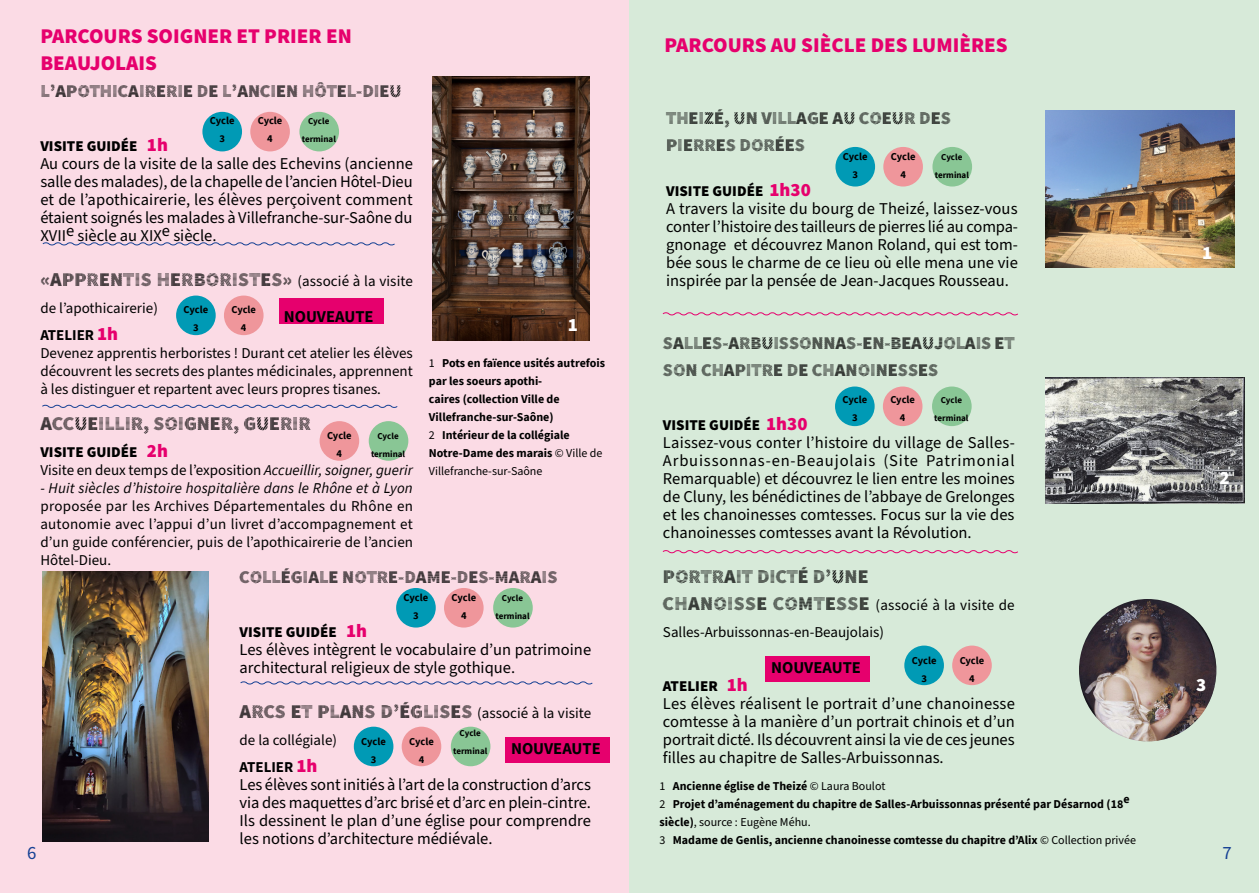
<style>
.page{position:relative;width:1259px;height:893px;background:#fff}
.page>*{position:absolute;margin:0;border:0;box-sizing:border-box;transform-origin:0 0}
.t1{font:900 21px/27px "Source Sans Pro";color:#e6006d}
.t2{font:900 19.5px "Source Sans Pro DISPLAYV2";color:#000}
.t3{font:900 18.75px "Source Sans Pro";color:#fff}
.t4{font:18.75px "Source Sans Pro";color:#164194}
.t5{font:900 18px/27px "Source Sans Pro DISPLAYV2";color:#000}
.t6{font:16.5px/18px "Source Sans Pro";color:#000;text-align:justify}
.t7{font:700 16.5px "Source Sans Pro";color:#000}
.t8{font:15px/18px "Source Sans Pro";color:#000}
.t9{font:900 15px "Source Sans Pro";color:#000}
.t10{font:italic 15px "Source Sans Pro";letter-spacing:.01em;color:#000}
.t11{font:700 12px/18px "Source Sans Pro";color:#000}
.t12{font:700 10.5px/18px "Source Sans Pro";letter-spacing:-.005em;color:#000;text-align:center}
.t13{font:700 9px/18px "Source Sans Pro";color:#000;text-align:center}
.s1{font-size:18.75px;color:#e6006d}
.s2{font-family:"Source Sans Pro";font-weight:400;font-size:15px}
.s3{font-weight:700}
.s4{font-weight:900;font-size:18.75px;color:#e6006d}
.s5{font-weight:900}
.s6{font-style:italic}
.s7{font-weight:400}
.s8{font-family:"Source Sans Pro DISPLAYV2";font-weight:900;font-size:19.5px}
</style>
<div class="page">
<div style="left:0;top:0;width:629px;height:893px;background:#fbdbe5"></div>
<div style="left:629px;top:0;width:630px;height:893px;background:#d7ead9"></div>
<svg style="left:42px;top:242px;width:353px;height:4px"></svg>
<img style="left:432px;top:77px;width:158px;height:263px">
<svg style="left:240px;top:681px;width:353px;height:4px"></svg>
<svg style="left:662px;top:550px;width:356px;height:4px"></svg>
<div style="left:279px;top:299px;width:105px;height:25px;background:#e6006d"></div>
<div style="left:765px;top:656px;width:105px;height:25px;background:#e6006d"></div>
<img style="left:1045px;top:110px;width:189px;height:158px">
<div style="left:505px;top:738px;width:105px;height:25px;background:#e6006d"></div>
<img style="left:1045px;top:377px;width:199px;height:126px">
<img style="left:1079px;top:599px;width:137px;height:142px">
<img style="left:43px;top:571px;width:165px;height:270px">
<svg style="left:662px;top:312px;width:356px;height:4px"></svg>
<svg style="left:42px;top:404px;width:356px;height:4px"></svg>
<div style="left:202px;top:112px;width:40px;height:39px;background:#009ab5;border-radius:50%"></div>
<div style="left:250px;top:112px;width:40px;height:39px;background:#ef969b;border-radius:50%"></div>
<div style="left:299px;top:112px;width:40px;height:39px;background:#89c695;border-radius:50%"></div>
<div style="left:176px;top:296px;width:40px;height:39px;background:#009ab5;border-radius:50%"></div>
<div style="left:224px;top:296px;width:39px;height:39px;background:#ef969b;border-radius:50%"></div>
<div style="left:319px;top:421px;width:40px;height:40px;background:#ef969b;border-radius:50%"></div>
<div style="left:369px;top:421px;width:39px;height:40px;background:#89c695;border-radius:50%"></div>
<div style="left:396px;top:588px;width:40px;height:40px;background:#009ab5;border-radius:50%"></div>
<div style="left:444px;top:588px;width:39px;height:40px;background:#ef969b;border-radius:50%"></div>
<div style="left:493px;top:588px;width:40px;height:40px;background:#89c695;border-radius:50%"></div>
<div style="left:354px;top:727px;width:39px;height:39px;background:#009ab5;border-radius:50%"></div>
<div style="left:402px;top:727px;width:39px;height:39px;background:#ef969b;border-radius:50%"></div>
<div style="left:451px;top:727px;width:39px;height:39px;background:#89c695;border-radius:50%"></div>
<div style="left:835px;top:147px;width:40px;height:40px;background:#009ab5;border-radius:50%"></div>
<div style="left:883px;top:147px;width:40px;height:40px;background:#ef969b;border-radius:50%"></div>
<div style="left:932px;top:147px;width:40px;height:40px;background:#89c695;border-radius:50%"></div>
<div style="left:835px;top:386px;width:39px;height:40px;background:#009ab5;border-radius:50%"></div>
<div style="left:883px;top:386px;width:39px;height:40px;background:#ef969b;border-radius:50%"></div>
<div style="left:932px;top:386px;width:39px;height:40px;background:#89c695;border-radius:50%"></div>
<div style="left:904px;top:646px;width:40px;height:39px;background:#009ab5;border-radius:50%"></div>
<div style="left:952px;top:646px;width:39px;height:39px;background:#ef969b;border-radius:50%"></div>
<p class="t1" style="left:40px;top:22px;width:313px">PARCOURS SOIGNER ET PRIER EN<br>BEAUJOLAIS</p>
<p class="t5" style="left:40px;top:78px;width:363px">L’APOTHICAIRERIE DE L’ANCIEN HÔTEL-DIEU</p>
<p class="t1" style="left:664px;top:31px;width:345px">PARCOURS AU SIÈCLE DES LUMIÈRES</p>
<p class="t5" style="left:666px;top:105px;width:286px">THEIZÉ, UN VILLAGE AU COEUR DES<br>PIERRES DORÉES</p>
<p class="t9" style="left:666px;top:180px;width:146px">VISITE GUIDÉE <span class="s1">1h30</span></p>
<p class="t6" style="left:666px;top:200px;width:353px">A travers la visite du bourg de Theizé, laissez-vous conter l’histoire des tailleurs de pierres lié au compa&shy;gnonage et découvrez Manon Roland, qui est tom&shy;bée sous le charme de ce lieu où elle mena une vie inspirée par la pensée de Jean-Jacques Rousseau.</p>
<p class="t12" style="left:210px;top:111px;width:26px">Cycle<br>3</p>
<p class="t12" style="left:258px;top:111px;width:26px">Cycle<br>4</p>
<p class="t13" style="left:302px;top:111px;width:36px">Cycle terminal</p>
<p class="t9" style="left:40px;top:135px;width:129px">VISITE GUIDÉE <span class="s1">1h</span></p>
<p class="t6" style="left:40px;top:155px;width:374px">Au cours de la visite de la salle des Echevins (ancienne salle des malades), de la chapelle de l’ancien Hôtel-Dieu et de l’apothicairerie, les élèves perçoivent comment étaient soignés les malades à Villefranche-sur-Saône du XVIIe siècle au XIXe siècle.</p>
<p class="t2" style="left:40px;top:269px;width:374px">«APPRENTIS HERBORISTES» <span class="s2">(associé à la visite</span></p>
<p class="t8" style="left:40px;top:295px;width:119px;line-height:27px">de l’apothicairerie)<br><span class="s3">ATELIER</span> <span class="s4">1h</span></p>
<p class="t8" style="left:40px;top:344px;width:374px;text-align:justify">Devenez apprentis herboristes ! Durant cet atelier les élèves découvrent les secrets des plantes médicinales, apprennent à les distinguer et repartent avec leurs propres tisanes.</p>
<p class="t2" style="left:40px;top:413px;width:272px">ACCUEILLIR, SOIGNER, GUERIR</p>
<p class="t8" style="left:40px;top:443px;width:374px"><span class="s5">VISITE GUIDÉE</span> <span class="s4">2h<br></span>Visite en deux temps de l’exposition <span class="s6">Accueillir, soigner, guerir</span></p>
<p class="t10" style="left:40px;top:478px;width:374px">- Huit siècles d’histoire hospitalière dans le Rhône et à Lyon</p>
<p class="t8" style="left:40px;top:497px;width:374px;text-align:justify">proposée par les Archives Départementales du Rhône en autonomie avec l’appui d’un livret d’accompagnement et d’un guide conférencier, puis de l’apothicairerie de l’ancien Hôtel-Dieu.</p>
<p class="t12" style="left:843px;top:147px;width:26px">Cycle<br>3</p>
<p class="t12" style="left:891px;top:147px;width:26px">Cycle<br>4</p>
<p class="t13" style="left:934px;top:147px;width:36px">Cycle terminal</p>
<p class="t3" style="left:1202px;top:239px;width:12px">1</p>
<p class="t12" style="left:184px;top:300px;width:26px">Cycle<br>3</p>
<p class="t12" style="left:231px;top:300px;width:26px">Cycle<br>4</p>
<p class="t7" style="left:284px;top:305px;width:91px">NOUVEAUTE</p>
<p class="t3" style="left:568px;top:311px;width:12px">1</p>
<p class="t5" style="left:663px;top:330px;width:353px">SALLES-ARBUISSONNAS-EN-BEAUJOLAIS ET<br>SON CHAPITRE DE CHANOINESSES</p>
<p class="t11" style="left:429px;top:353px;width:178px"><span class="s7">1</span> Pots en faïence usités autrefois par les soeurs apothi-<br>caires (collection Ville de<br>Villefranche-sur-Saône)</p>
<p class="t12" style="left:842px;top:390px;width:26px">Cycle<br>3</p>
<p class="t12" style="left:890px;top:390px;width:26px">Cycle<br>4</p>
<p class="t13" style="left:934px;top:390px;width:36px">Cycle terminal</p>
<p class="t9" style="left:663px;top:414px;width:146px">VISITE GUIDÉE <span class="s1">1h30</span></p>
<p class="t6" style="left:663px;top:434px;width:353px">Laissez-vous conter l’histoire du village de Salles-Arbuissonnas-en-Beaujolais (Site Patrimonial Remarquable) et découvrez le lien entre les moines de Cluny, les bénédictines de l’abbaye de Grelonges et les chanoinesses comtesses. Focus sur la vie des chanoinesses comtesses avant la Révolution.</p>
<p class="t2" style="left:663px;top:566px;width:207px">PORTRAIT DICTÉ D’UNE</p>
<p class="t8" style="left:663px;top:592px;width:353px;line-height:27px"><span class="s8">CHANOISSE COMTESSE</span> (associé à la visite de<br>Salles-Arbuissonnas-en-Beaujolais)</p>
<p class="t9" style="left:663px;top:675px;width:86px">ATELIER <span class="s1">1h</span></p>
<p class="t6" style="left:663px;top:695px;width:353px">Les élèves réalisent le portrait d’une chanoinesse comtesse à la manière d’un portrait chinois et d’un portrait dicté. Ils découvrent ainsi la vie de ces jeunes filles au chapitre de Salles-Arbuissonnas.</p>
<p class="t11" style="left:659px;top:776px;width:478px"><span class="s7">1</span> Ancienne église de Theizé <span class="s7">© Laura Boulot<br>2</span> Projet d’aménagement du chapitre de Salles-Arbuissonnas présenté par Désarnod (18e siècle)<span class="s7">, source : Eugène Méhu.<br>3</span> Madame de Genlis, ancienne chanoinesse comtesse du chapitre d’Alix <span class="s7">© Collection privée</span></p>
<p class="t11" style="left:429px;top:425px;width:175px"><span class="s7">2</span> Intérieur de la collégiale<br>Notre-Dame des marais <span class="s7">© Ville de<br>Villefranche-sur-Saône</span></p>
<p class="t12" style="left:327px;top:426px;width:26px">Cycle<br>4</p>
<p class="t13" style="left:371px;top:426px;width:36px">Cycle terminal</p>
<p class="t3" style="left:1219px;top:464px;width:12px">2</p>
<p class="t5" style="left:240px;top:564px;width:319px">COLLÉGIALE NOTRE-DAME-DES-MARAIS</p>
<p class="t12" style="left:403px;top:588px;width:26px">Cycle<br>3</p>
<p class="t12" style="left:451px;top:588px;width:26px">Cycle<br>4</p>
<p class="t13" style="left:495px;top:588px;width:36px">Cycle terminal</p>
<p class="t9" style="left:240px;top:621px;width:129px">VISITE GUIDÉE <span class="s1">1h</span></p>
<p class="t6" style="left:240px;top:641px;width:353px">Les élèves intègrent le vocabulaire d’un patrimoine architectural religieux de style gothique.</p>
<p class="t2" style="left:240px;top:701px;width:353px">ARCS ET PLANS D’ÉGLISES <span class="s2">(associé à la visite</span></p>
<p class="t8" style="left:240px;top:727px;width:99px;line-height:27px">de la collégiale)<br><span class="s3">ATELIER</span> <span class="s4">1h</span></p>
<p class="t6" style="left:240px;top:776px;width:353px">Les élèves sont initiés à l’art de la construction d’arcs via des maquettes d’arc brisé et d’arc en plein-cintre.<br>Ils dessinent le plan d’une église pour comprendre les notions d’architecture médiévale.</p>
<p class="t12" style="left:912px;top:651px;width:26px">Cycle<br>3</p>
<p class="t12" style="left:959px;top:651px;width:26px">Cycle<br>4</p>
<p class="t7" style="left:771px;top:656px;width:91px">NOUVEAUTE</p>
<p class="t3" style="left:1196px;top:671px;width:12px">3</p>
<p class="t12" style="left:361px;top:732px;width:26px">Cycle<br>3</p>
<p class="t12" style="left:409px;top:732px;width:26px">Cycle<br>4</p>
<p class="t13" style="left:453px;top:723px;width:36px">Cycle terminal</p>
<p class="t7" style="left:511px;top:737px;width:91px">NOUVEAUTE</p>
<p class="t4" style="left:27px;top:840px;width:11px">6</p>
<p class="t4" style="left:1222px;top:840px;width:11px">7</p>
</div>
